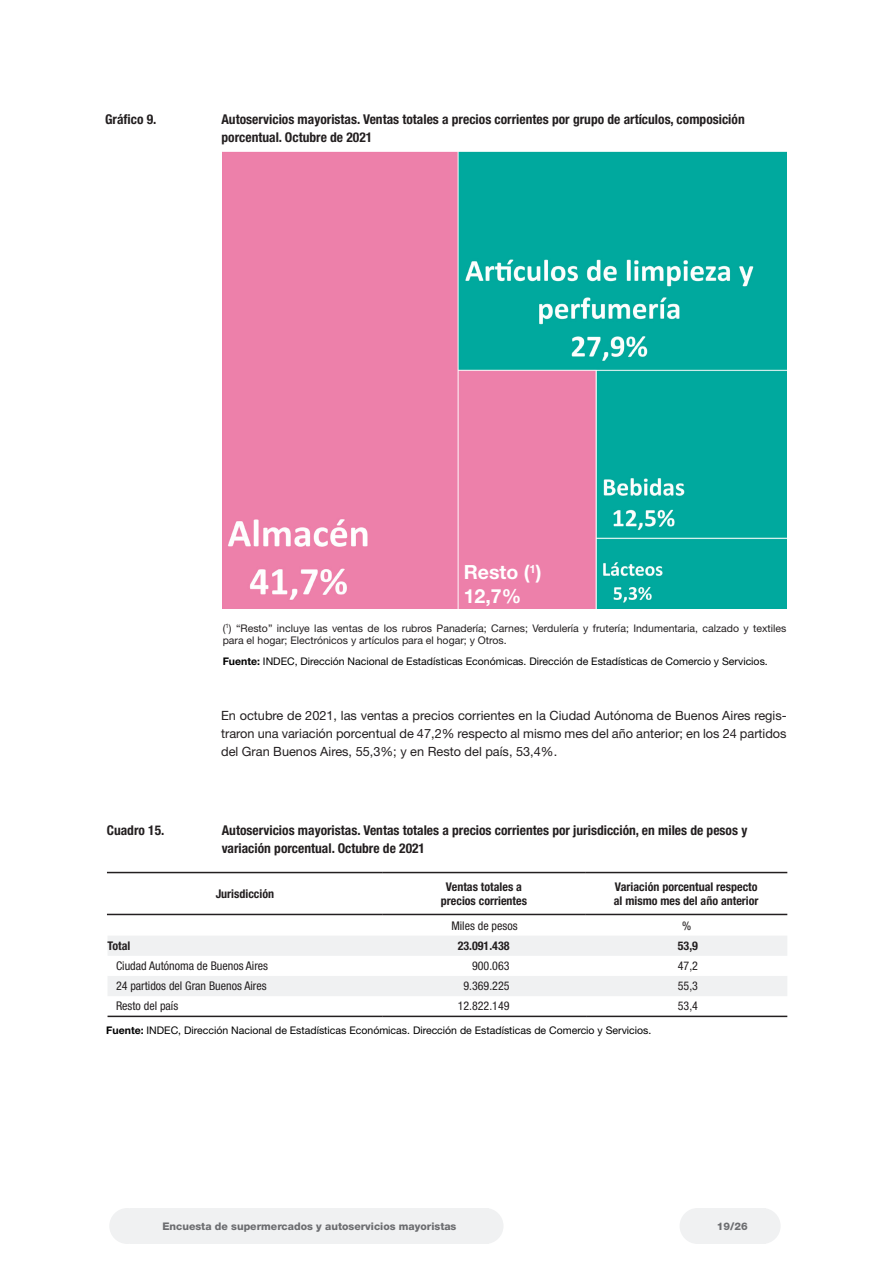
<style>
.page{position:relative;width:893px;height:1263px;background:#fff}
.page>*{position:absolute;margin:0;border:0;box-sizing:border-box;transform-origin:0 0}
.t1{font:700 19.5px "Helvetica Neue LT Std";color:#fff}
.t2{font:700 condensed 13.5px/18px "Helvetica Neue LT Std";color:#231f20}
.t3{font:12.75px/18px "Helvetica Neue LT Std";color:#231f20;text-align:justify}
.t4{font:condensed 12px "Helvetica Neue LT Std";color:#231f20}
.t5{font:700 condensed 12px "Helvetica Neue LT Std";color:#231f20}
.t6{font:10.5px "Helvetica Neue LT Std";color:#000}
.Llamada{font:10.5px/12.6px "Helvetica Neue LT Std";color:#231f20}
.t7{font:800 10.5px "Helvetica Neue LT Std";color:#6c6d70}
.s1{font-weight:700}
</style>
<div class="page">
<div style="left:680px;top:1208px;width:35px;height:36px;background:#f0f1f2;border-radius:50%"></div>
<div style="left:109px;top:1208px;width:36px;height:36px;background:#f0f1f2;border-radius:50%"></div>
<div style="left:745px;top:1208px;width:36px;height:36px;background:#f0f1f2;border-radius:50%"></div>
<div style="left:468px;top:1208px;width:35px;height:36px;background:#f0f1f2;border-radius:50%"></div>
<div style="left:699px;top:1208px;width:66px;height:36px;background:#f0f1f2"></div>
<div style="left:130px;top:1208px;width:359px;height:36px;background:#f0f1f2"></div>
<img style="left:223px;top:151px;width:564px;height:458px">
<svg style="left:108px;top:1015px;width:679px;height:1px"></svg>
<svg style="left:108px;top:936px;width:679px;height:60px"></svg>
<hr style="left:108px;top:1016px;width:275px;height:1px;background:#231f20">
<hr style="left:383px;top:1016px;width:203px;height:1px;background:#231f20">
<hr style="left:586px;top:1016px;width:201px;height:1px;background:#231f20">
<svg style="left:107px;top:873px;width:680px;height:41px"></svg>
<hr style="left:107px;top:872px;width:276px;height:1px;background:#231f20">
<hr style="left:383px;top:872px;width:202px;height:1px;background:#231f20">
<hr style="left:585px;top:872px;width:202px;height:1px;background:#231f20">
<hr style="left:107px;top:914px;width:276px;height:1px;background:#231f20">
<hr style="left:383px;top:914px;width:202px;height:1px;background:#231f20">
<hr style="left:585px;top:914px;width:202px;height:1px;background:#231f20">
<div style="left:459px;top:526px;width:115px;height:81px;background:#ed80aa"></div>
<p class="t2" style="left:105px;top:110px;width:53px">Gráfico 9.</p>
<p class="t2" style="left:221px;top:110px;width:525px">Autoservicios mayoristas. Ventas totales a precios corrientes por grupo de artículos, composición porcentual. Octubre de 2021</p>
<p class="t1" style="left:464px;top:560px;width:79px">Resto (<sup>1</sup>)</p>
<p class="t1" style="left:464px;top:584px;width:59px">12,7%</p>
<p class="Llamada" style="left:223px;top:622px;width:565px">(<sup>1</sup>) “Resto” incluye las ventas de los rubros Panadería; Carnes; Verdulería y frutería; Indumentaria, calzado y textiles para el hogar; Electrónicos y artículos para el hogar; y Otros.</p>
<p class="t6" style="left:223px;top:655px;width:547px"><span class="s1">Fuente:</span> INDEC, Dirección Nacional de Estadísticas Económicas. Dirección de Estadísticas de Comercio y Servicios.</p>
<p class="t3" style="left:221px;top:706px;width:567px">En octubre de 2021, las ventas a precios corrientes en la Ciudad Autónoma de Buenos Aires regis&shy;traron una variación porcentual de 47,2% respecto al mismo mes del año anterior; en los 24 partidos del Gran Buenos Aires, 55,3%; y en Resto del país, 53,4%.</p>
<p class="t2" style="left:107px;top:821px;width:59px">Cuadro 15.</p>
<p class="t2" style="left:222px;top:821px;width:527px">Autoservicios mayoristas. Ventas totales a precios corrientes por jurisdicción, en miles de pesos y variación porcentual. Octubre de 2021</p>
<p class="t5" style="left:216px;top:886px;width:60px">Jurisdicción</p>
<p class="t5" style="left:446px;top:879px;width:78px">Ventas totales a</p>
<p class="t5" style="left:441px;top:893px;width:88px">precios corrientes</p>
<p class="t5" style="left:615px;top:879px;width:144px">Variación porcentual respecto</p>
<p class="t5" style="left:614px;top:893px;width:146px">al mismo mes del año anterior</p>
<p class="t4" style="left:451px;top:919px;width:68px">Miles de pesos</p>
<p class="t4" style="left:682px;top:919px;width:11px">%</p>
<p class="t5" style="left:108px;top:938px;width:24px">Total</p>
<p class="t5" style="left:458px;top:938px;width:53px">23.091.438</p>
<p class="t5" style="left:678px;top:938px;width:22px">53,9</p>
<p class="t4" style="left:116px;top:959px;width:154px">Ciudad Autónoma de Buenos Aires</p>
<p class="t4" style="left:472px;top:959px;width:39px">900.063</p>
<p class="t4" style="left:678px;top:959px;width:22px">47,2</p>
<p class="t4" style="left:116px;top:979px;width:152px">24 partidos del Gran Buenos Aires</p>
<p class="t4" style="left:463px;top:979px;width:48px">9.369.225</p>
<p class="t4" style="left:678px;top:979px;width:22px">55,3</p>
<p class="t4" style="left:116px;top:999px;width:64px">Resto del país</p>
<p class="t4" style="left:458px;top:999px;width:53px">12.822.149</p>
<p class="t4" style="left:678px;top:999px;width:22px">53,4</p>
<p class="t6" style="left:106px;top:1024px;width:547px"><span class="s1">Fuente:</span> INDEC, Dirección Nacional de Estadísticas Económicas. Dirección de Estadísticas de Comercio y Servicios.</p>
<p class="t7" style="left:162px;top:1220px;width:296px">Encuesta de supermercados y autoservicios mayoristas</p>
<p class="t7" style="left:717px;top:1220px;width:32px">19/26</p>
</div>
